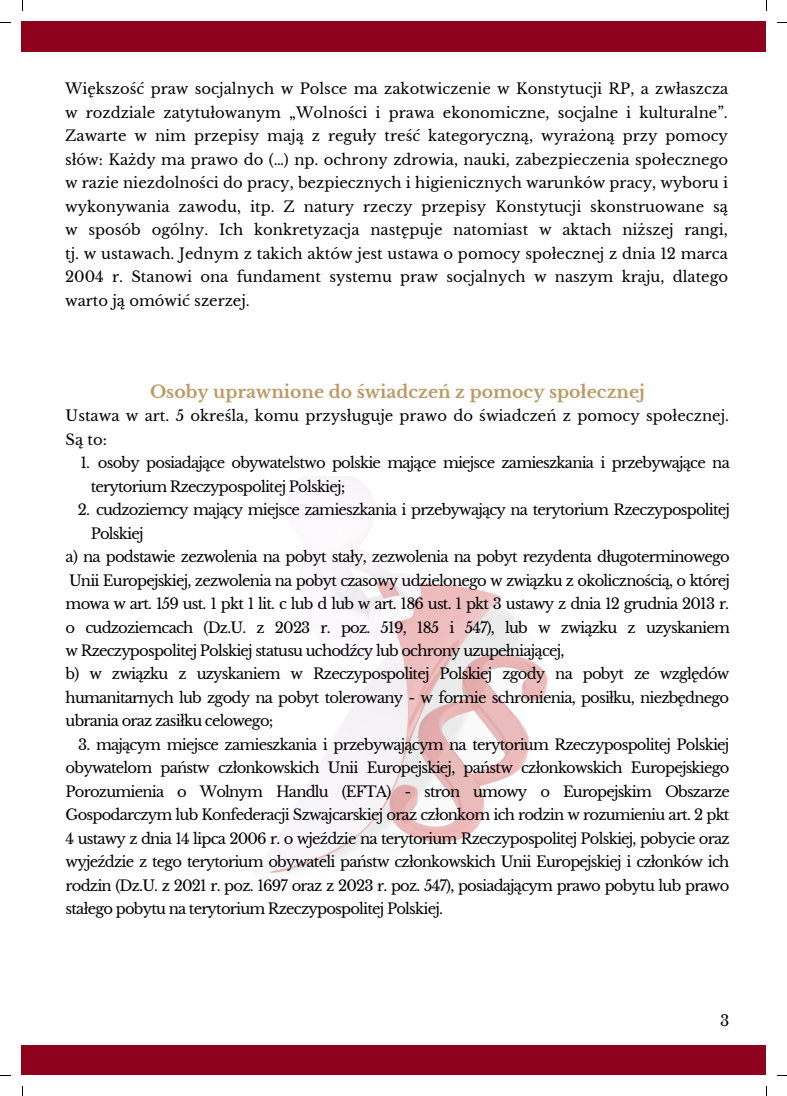
<style>
.page{position:relative;width:787px;height:1096px;background:#fff}
.page>*{position:absolute;margin:0;border:0;box-sizing:border-box;transform-origin:0 0}
.t1{font:700 17.25px "Libre Baskerville";color:#bd9965}
.t2{font:15px "Libre Baskerville";color:#000}
.t3{font:14.75px/23.5px "Libre Baskerville";letter-spacing:-.055em;color:#000;text-align:justify}
.t4{font:14.75px "Libre Baskerville";color:#000}
</style>
<div class="page">
<div style="left:22px;top:22px;width:744px;height:30px;background:#8e021d"></div>
<div style="left:22px;top:1045px;width:744px;height:29px;background:#8e021d"></div>
<img style="left:254px;top:476px;width:294px;height:399px">
<p class="t3" style="left:65px;top:77px;width:665px">Większość praw socjalnych w Polsce ma zakotwiczenie w Konstytucji RP, a zwłaszcza w rozdziale zatytułowanym „Wolności i prawa ekonomiczne, socjalne i kulturalne”.<br>Zawarte w nim przepisy mają z reguły treść kategoryczną, wyrażoną przy pomocy słów: Każdy ma prawo do (…) np. ochrony zdrowia, nauki, zabezpieczenia społecznego w razie niezdolności do pracy, bezpiecznych i higienicznych warunków pracy, wyboru i wykonywania zawodu, itp. Z natury rzeczy przepisy Konstytucji skonstruowane są w sposób ogólny. Ich konkretyzacja następuje natomiast w aktach niższej rangi, tj. w ustawach. Jednym z takich aktów jest ustawa o pomocy społecznej z dnia 12 marca 2004 r. Stanowi ona fundament systemu praw socjalnych w naszym kraju, dlatego warto ją omówić szerzej.</p>
<p class="t1" style="left:150px;top:381px;width:496px">Osoby uprawnione do świadczeń z pomocy społecznej</p>
<p class="t4" style="left:66px;top:407px;width:665px">Ustawa w art. 5 określa, komu przysługuje prawo do świadczeń z pomocy społecznej.</p>
<p class="t3" style="left:66px;top:428px;width:43px">Są to:</p>
<p class="t3" style="left:80px;top:451px;width:11px">1.</p>
<p class="t3" style="left:91px;top:451px;width:641px;text-indent:7px">osoby posiadające obywatelstwo polskie mające miejsce zamieszkania i przebywające na terytorium Rzeczypospolitej Polskiej;</p>
<p class="t3" style="left:91px;top:498px;width:641px;text-indent:-13px">2. cudzoziemcy mający miejsce zamieszkania i przebywający na terytorium Rzeczypospolitej<br>Polskiej</p>
<p class="t3" style="left:66px;top:545px;width:666px">a) na podstawie zezwolenia na pobyt stały, zezwolenia na pobyt rezydenta długoterminowego Unii Europejskiej, zezwolenia na pobyt czasowy udzielonego w związku z okolicznością, o której mowa w art. 159 ust. 1 pkt 1 lit. c lub d lub w art. 186 ust. 1 pkt 3 ustawy z dnia 12 grudnia 2013 r. o cudzoziemcach (Dz.U. z 2023 r. poz. 519, 185 i 547), lub w związku z uzyskaniem w Rzeczypospolitej Polskiej statusu uchodźcy lub ochrony uzupełniającej,</p>
<p class="t3" style="left:66px;top:662px;width:665px">b) w związku z uzyskaniem w Rzeczypospolitej Polskiej zgody na pobyt ze względów humanitarnych lub zgody na pobyt tolerowany - w formie schronienia, posiłku, niezbędnego ubrania oraz zasiłku celowego;</p>
<p class="t3" style="left:66px;top:733px;width:666px;text-indent:13px">3. mającym miejsce zamieszkania i przebywającym na terytorium Rzeczypospolitej Polskiej obywatelom państw członkowskich Unii Europejskiej, państw członkowskich Europejskiego Porozumienia o Wolnym Handlu (EFTA) - stron umowy o Europejskim Obszarze Gospodarczym lub Konfederacji Szwajcarskiej oraz członkom ich rodzin w rozumieniu art. 2 pkt 4 ustawy z dnia 14 lipca 2006 r. o wjeździe na terytorium Rzeczypospolitej Polskiej, pobycie oraz wyjeździe z tego terytorium obywateli państw członkowskich Unii Europejskiej i członków ich rodzin (Dz.U. z 2021 r. poz. 1697 oraz z 2023 r. poz. 547), posiadającym prawo pobytu lub prawo stałego pobytu na terytorium Rzeczypospolitej Polskiej.</p>
<p class="t2" style="left:720px;top:1011px;width:11px">3</p>
</div>
